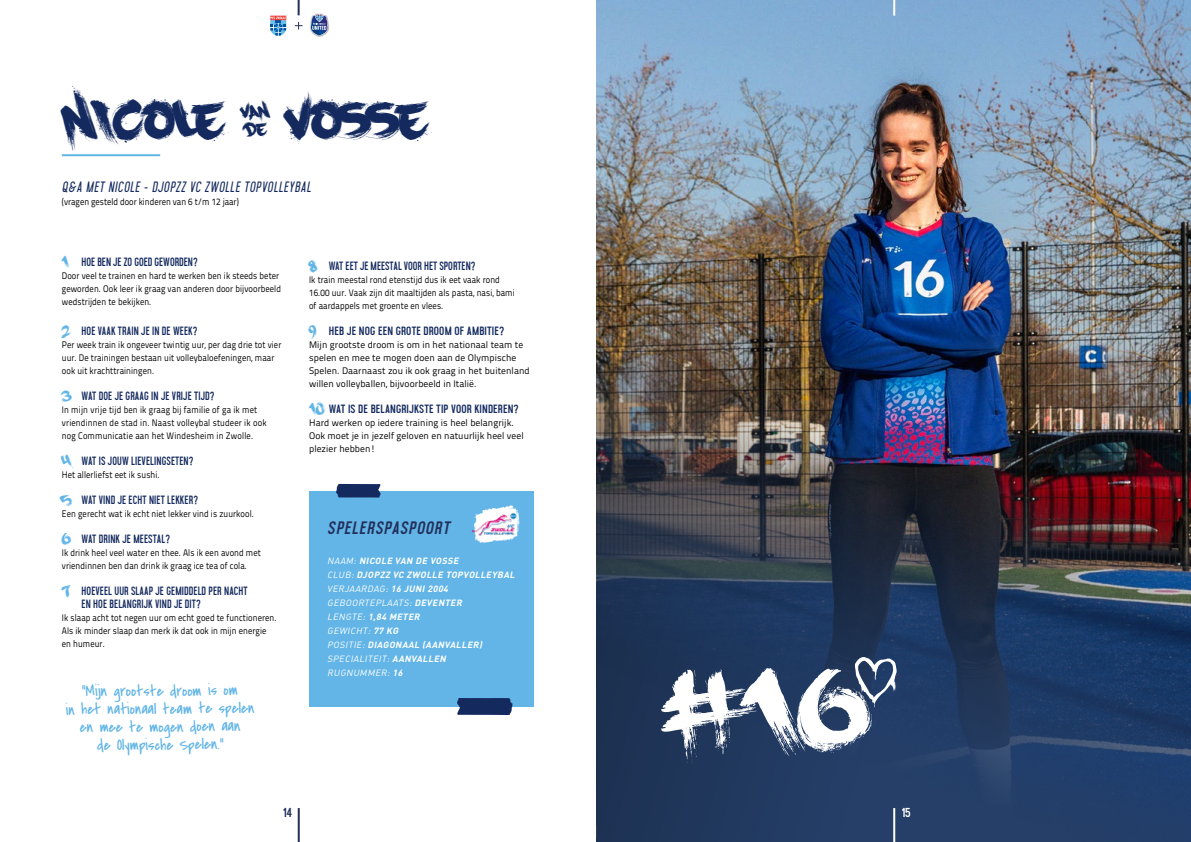
<style>
.page{position:relative;width:1191px;height:842px;background:#fff}
.page>*{position:absolute;margin:0;border:0;box-sizing:border-box;transform-origin:0 0}
.t1{font:83.1px "Paint Cans";color:#fff}
.t2{font:40px "Paint Cans";color:#142a5f}
.t3{font:italic 700 18px "Aquilone";letter-spacing:.05em;color:#222f5b}
.t4{font:17.4px "Paint Cans";color:#fff}
.t5{font:16px/18px "Covered By Your Grace";letter-spacing:-.01em;color:#62b5e6;text-align:center}
.t6{font:italic 15px "Aquilone";letter-spacing:.05em;color:#142a5f;scale:.89 1}
.t7{font:14px "Paint Cans";color:#142a5f}
.t8{font:700 13px "Aquilone";color:#222f5b}
.t9{font:700 13px "Aquilone";color:#fff}
.t10{font:700 12px/13px "Aquilone";letter-spacing:.01em;color:#142a5f;scale:.89 1}
.t11{font:700 12px "Aquilone";letter-spacing:.01em;color:#142a5f}
.t12{font:9.5px/13px "Titillium Text 22 L";letter-spacing:.01em;color:#000;scale:.89 1}
.t13{font:9.5px/13px "Titillium Text 22 L";letter-spacing:.01em;color:#000}
.t14{font:italic 700 9px/14px "DIN";color:#fff}
.t15{font:italic 9px/14px "DIN Regular Alternate";color:#fff}
.s1{font-family:"Paint Cans";font-weight:400;color:#62b5e6}
.s2{font-family:"DIN Regular Alternate";font-weight:400}
.s3{font-family:"DIN";font-weight:700}
</style>
<div class="page">
<img style="left:596px;top:0;width:595px;height:116px">
<img style="left:596px;top:116px;width:595px;height:726px">
<svg style="left:854px;top:657px;width:42px;height:50px"></svg>
<hr style="left:62px;top:154px;width:98px;height:2px;background:#62b5e6">
<div style="left:309px;top:491px;width:224px;height:215px;background:#62b5e6"></div>
<svg style="left:457px;top:698px;width:56px;height:17px"></svg>
<svg style="left:336px;top:484px;width:44px;height:14px"></svg>
<svg style="left:475px;top:505px;width:44px;height:38px"></svg>
<img style="left:472px;top:512px;width:45px;height:26px">
<hr style="left:893px;top:808px;width:2px;height:34px;background:#fff">
<svg style="left:893px;top:0;width:2px;height:16px"></svg>
<hr style="left:298px;top:808px;width:2px;height:34px;background:#222f5b">
<svg style="left:270px;top:15px;width:17px;height:21px"></svg>
<svg style="left:295px;top:22px;width:7px;height:7px"></svg>
<img style="left:309px;top:20px;width:20px;height:11px">
<svg style="left:310px;top:13px;width:18px;height:23px"></svg>
<svg style="left:298px;top:0;width:2px;height:15px"></svg>
<h2 class="t2" style="left:62px;top:96px;width:165px">NICOLE</h2>
<h3 class="t7" style="left:241px;top:103px;width:29px">VAN</h3>
<h3 class="t7" style="left:245px;top:121px;width:24px">DE</h3>
<h2 class="t2" style="left:287px;top:96px;width:143px">VOSSE</h2>
<h3 class="t6" style="left:62px;top:178px;width:281px">Q&amp;A MET NICOLE - DJOPZZ VC ZWOLLE TOPVOLLEYBAL</h3>
<p class="t12" style="left:62px;top:195px;width:200px">(vragen gesteld door kinderen van 6 t/m 12 jaar)</p>
<p class="t10" style="left:62px;top:255px;width:154px"><span class="s1">1</span> HOE BEN JE ZO GOED GEWORDEN?</p>
<p class="t12" style="left:62px;top:268px;width:248px">Door veel te trainen en hard te werken ben ik steeds beter geworden. Ook leer ik graag van anderen door bijvoorbeeld wedstrijden te bekijken.</p>
<p class="t10" style="left:62px;top:325px;width:154px"><span class="s1">2</span> HOE VAAK TRAIN JE IN DE WEEK?</p>
<p class="t12" style="left:62px;top:338px;width:248px">Per week train ik ongeveer twintig uur, per dag drie tot vier uur. De trainingen bestaan uit volleybaloefeningen, maar ook uit krachttrainingen.</p>
<p class="t10" style="left:62px;top:390px;width:173px"><span class="s1">3</span> WAT DOE JE GRAAG IN JE VRIJE TIJD?</p>
<p class="t12" style="left:62px;top:403px;width:231px">In mijn vrije tijd ben ik graag bij familie of ga ik met vriendinnen de stad in. Naast volleybal studeer ik ook nog Communicatie aan het Windesheim in Zwolle.</p>
<p class="t10" style="left:62px;top:455px;width:149px"><span class="s1">4</span> WAT IS JOUW LIEVELINGSETEN?</p>
<p class="t12" style="left:62px;top:468px;width:111px">Het allerliefst eet ik sushi.</p>
<p class="t10" style="left:62px;top:494px;width:154px"><span class="s1">5</span> WAT VIND JE ECHT NIET LEKKER?</p>
<p class="t12" style="left:62px;top:507px;width:217px">Een gerecht wat ik echt niet lekker vind is zuurkool.</p>
<p class="t10" style="left:62px;top:533px;width:123px"><span class="s1">6</span> WAT DRINK JE MEESTAL?</p>
<p class="t12" style="left:62px;top:546px;width:225px">Ik drink heel veel water en thee. Als ik een avond met vriendinnen ben dan drink ik graag ice tea of cola.</p>
<p class="t10" style="left:82px;top:585px;width:188px;text-indent:-20px"><span class="s1">7</span> HOEVEEL UUR SLAAP JE GEMIDDELD PER NACHT<br>EN HOE BELANGRIJK VIND JE DIT?</p>
<p class="t12" style="left:62px;top:611px;width:243px">Ik slaap acht tot negen uur om echt goed te functioneren.<br>Als ik minder slaap dan merk ik dat ook in mijn energie en humeur.</p>
<h3 class="t5" style="left:66px;top:682px;width:191px">“Mijn grootste droom is om<br>in het nationaal team te spelen en mee te mogen doen aan<br>de Olympische Spelen.“</h3>
<p class="t10" style="left:309px;top:260px;width:188px"><span class="s1">8</span> WAT EET JE MEESTAL VOOR HET SPORTEN?</p>
<p class="t12" style="left:309px;top:273px;width:232px">Ik train meestal rond etenstijd dus ik eet vaak rond<br>16.00 uur. Vaak zijn dit maaltijden als pasta, nasi, bami of aardappels met groente en vlees.</p>
<p class="t11" style="left:309px;top:324px;width:197px"><span class="s1">9</span> HEB JE NOG EEN GROTE DROOM OF AMBITIE?</p>
<p class="t13" style="left:309px;top:338px;width:222px">Mijn grootste droom is om in het nationaal team te spelen en mee te mogen doen aan de Olympische Spelen. Daarnaast zou ik ook graag in het buitenland willen volleyballen, bijvoorbeeld in Italië.</p>
<p class="t11" style="left:309px;top:402px;width:211px"><span class="s1">10</span> WAT IS DE BELANGRIJKSTE TIP VOOR KINDEREN?</p>
<p class="t13" style="left:309px;top:416px;width:216px">Hard werken op iedere training is heel belangrijk.<br>Ook moet je in jezelf geloven en natuurlijk heel veel plezier hebben!</p>
<h3 class="t3" style="left:327px;top:517px;width:124px">SPELERSPASPOORT</h3>
<p class="t14" style="left:327px;top:553px;width:191px"><span class="s2">NAAM:</span> NICOLE VAN DE VOSSE<br><span class="s2">CLUB:</span> DJOPZZ VC ZWOLLE TOPVOLLEYBAL</p>
<p class="t15" style="left:327px;top:581px;width:138px">VERJAARDAG: <span class="s3">16 JUNI 2004<br></span>GEBOORTEPLAATS: <span class="s3">DEVENTER</span></p>
<p class="t14" style="left:327px;top:609px;width:96px"><span class="s2">LENGTE:</span> 1,84 METER</p>
<p class="t15" style="left:327px;top:623px;width:75px">GEWICHT: <span class="s3">77 KG</span></p>
<p class="t14" style="left:327px;top:637px;width:158px"><span class="s2">POSITIE:</span> DIAGONAAL (AANVALLER)</p>
<p class="t15" style="left:327px;top:651px;width:122px">SPECIALITEIT: <span class="s3">AANVALLEN<br></span>RUGNUMMER: <span class="s3">16</span></p>
<h1 class="t1" style="left:664px;top:662px;width:204px">#16</h1>
<h3 class="t4" style="left:887px;top:669px;width:12px">,</h3>
<h3 class="t8" style="left:283px;top:805px;width:10px">14</h3>
<h3 class="t9" style="left:901px;top:805px;width:11px">15</h3>
</div>
